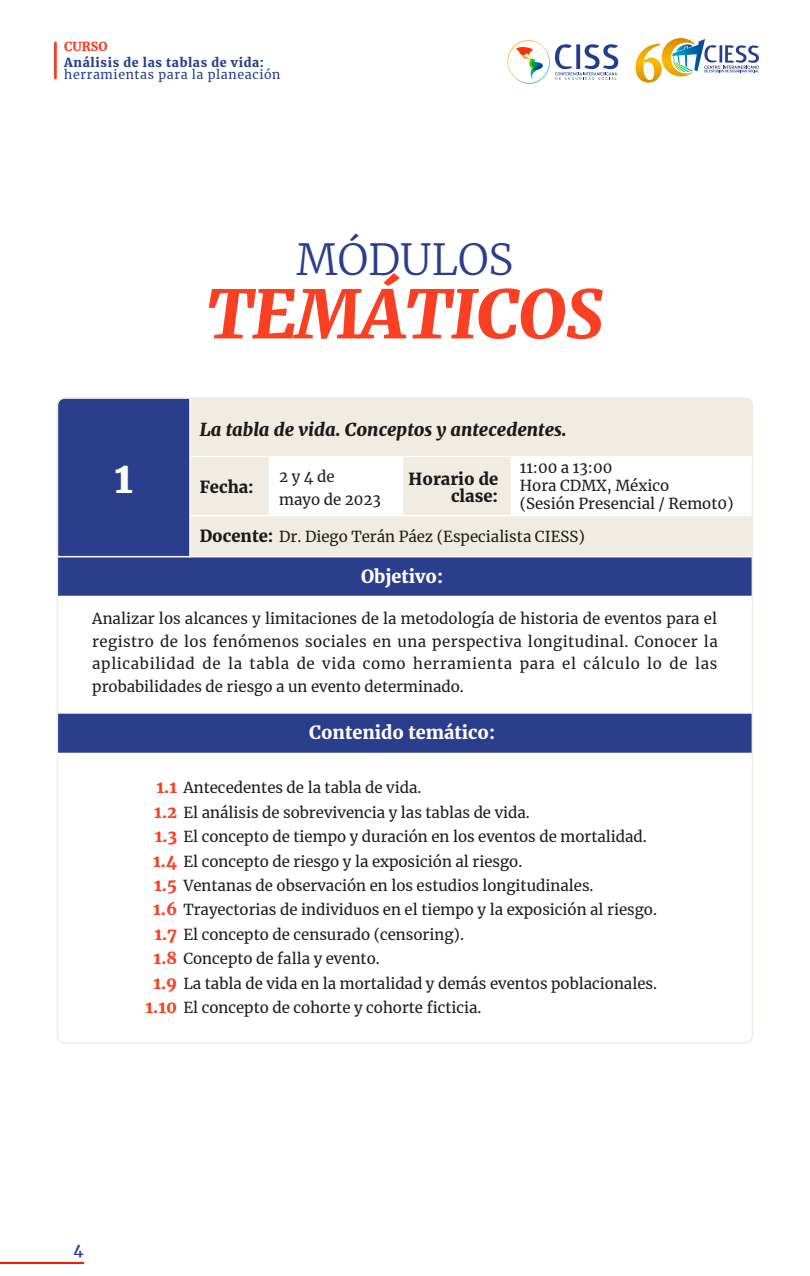
<style>
.page{position:relative;width:810px;height:1276px;background:#fff}
.page>*{position:absolute;margin:0;border:0;box-sizing:border-box;transform-origin:0 0}
.t1{font:italic 900 66.45px "Merriweather";color:#fa4022}
.t2{font:900 42.97px "Merriweather";color:#fff;scale:.93 1}
.t3{font:300 42.38px "Merriweather";color:#293e8c}
.t4{font:italic 900 18px "Merriweather";color:#1a1a1a}
.t5{font:900 18px "Merriweather";color:#fff}
.t6{font:900 16.5px/17.2px "Merriweather";color:#1a1a1a;text-align:right}
.t7{font:15px/22.5px "Merriweather";color:#1d1d1b}
.t8{font:700 15px "Merriweather";color:#293e8c}
.t9{font:12.45px "Merriweather";letter-spacing:.05em;color:#293e8c}
.t10{font:900 12.45px "Merriweather";letter-spacing:.05em;color:#293e8c}
.t11{font:900 12.45px "Merriweather";color:#fa4022}
.s1{font-weight:900;font-size:16.5px;color:#1a1a1a}
.s2{font-weight:900;font-size:16.5px;color:#fa4022}
</style>
<div class="page">
<div style="left:60px;top:714px;width:690px;height:39px;background:#293e8c"></div>
<svg style="left:56px;top:400px;width:694px;height:196px"></svg>
<svg style="left:659px;top:38px;width:100px;height:40px"></svg>
<svg style="left:507px;top:40px;width:111px;height:44px"></svg>
<hr style="left:0;top:1262px;width:84px;height:1px;background:#ff1800">
<hr style="left:54px;top:42px;width:3px;height:37px;background:#fa4022">
<p class="t11" style="left:64px;top:37px;width:45px">CURSO</p>
<p class="t10" style="left:64px;top:53px;width:201px">Análisis de las tablas de vida:</p>
<p class="t9" style="left:64px;top:66px;width:218px">herramientas para la planeación</p>
<h3 class="t3" style="left:297px;top:230px;width:218px">MÓDULOS</h3>
<h1 class="t1" style="left:206px;top:268px;width:399px">TEMÁTICOS</h1>
<h2 class="t2" style="left:114px;top:448px;width:22px">1</h2>
<p class="t4" style="left:200px;top:417px;width:369px">La tabla de vida. Conceptos y antecedentes.</p>
<p class="t7" style="left:279px;top:465px;width:103px">2 y 4 de<br>mayo de 2023</p>
<p class="t7" style="left:520px;top:458px;width:215px;line-height:18px">11:00 a 13:00<br>Hora CDMX, México<br>(Sesión Presencial / Remot0)</p>
<p class="t6" style="left:200px;top:478px;width:56px">Fecha:</p>
<p class="t6" style="left:409px;top:469px;width:91px">Horario de clase:</p>
<p class="t7" style="left:200px;top:525px;width:387px"><span class="s1">Docente:</span> Dr. Diego Terán Páez (Especialista CIESS)</p>
<p class="t5" style="left:361px;top:564px;width:84px">Objetivo:</p>
<p class="t7" style="left:92px;top:607px;width:627px;text-align:justify">Analizar los alcances y limitaciones de la metodología de historia de eventos para el registro de los fenómenos sociales en una perspectiva longitudinal. Conocer la aplicabilidad de la tabla de vida como herramienta para el cálculo lo de las probabilidades de riesgo a un evento determinado.</p>
<p class="t5" style="left:309px;top:720px;width:188px">Contenido temático:</p>
<p class="t7" style="left:157px;top:776px;width:266px"><span class="s2">1.1</span> Antecedentes de la tabla de vida.</p>
<p class="t7" style="left:154px;top:801px;width:377px"><span class="s2">1.2</span> El análisis de sobrevivencia y las tablas de vida.</p>
<p class="t7" style="left:155px;top:825px;width:493px"><span class="s2">1.3</span> El concepto de tiempo y duración en los eventos de mortalidad.</p>
<p class="t7" style="left:153px;top:849px;width:371px"><span class="s2">1.4</span> El concepto de riesgo y la exposición al riesgo.</p>
<p class="t7" style="left:154px;top:874px;width:441px"><span class="s2">1.5</span> Ventanas de observación en los estudios longitudinales.</p>
<p class="t7" style="left:153px;top:898px;width:505px"><span class="s2">1.6</span> Trayectorias de individuos en el tiempo y la exposición al riesgo.</p>
<p class="t7" style="left:154px;top:923px;width:311px"><span class="s2">1.7</span> El concepto de censurado (censoring).</p>
<p class="t7" style="left:154px;top:947px;width:228px"><span class="s2">1.8</span> Concepto de falla y evento.</p>
<p class="t7" style="left:153px;top:971px;width:505px"><span class="s2">1.9</span> La tabla de vida en la mortalidad y demás eventos poblacionales.</p>
<p class="t7" style="left:146px;top:996px;width:337px"><span class="s2">1.10</span> El concepto de cohorte y cohorte ficticia.</p>
<p class="t8" style="left:74px;top:1239px;width:11px">4</p>
</div>
